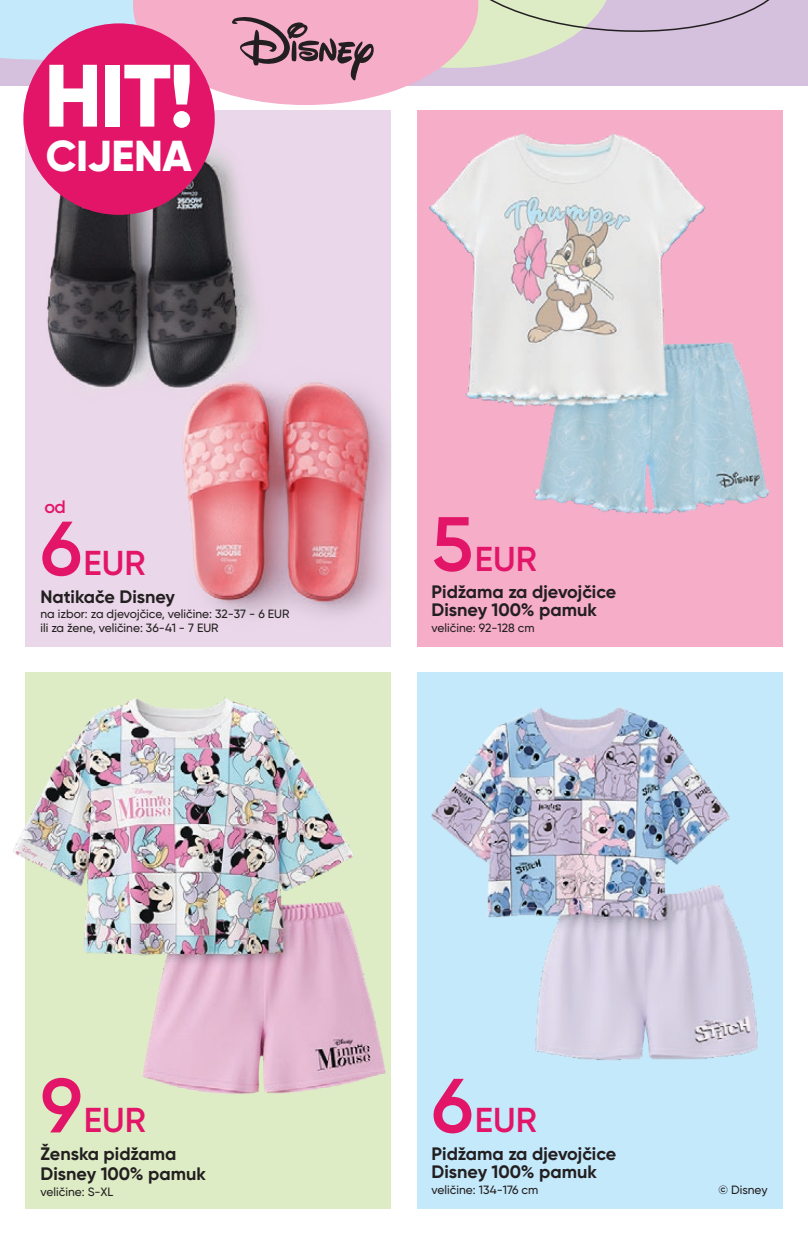
<style>
.page{position:relative;width:808px;height:1234px;background:#fff}
.page>*{position:absolute;margin:0;border:0;box-sizing:border-box;transform-origin:0 0}
.t1{font:800 88.2px "Gilroy";color:#fff}
.t2{font:800 43.2px "Gilroy";letter-spacing:-.01em;color:#fff}
.t3{font:600 34.5px "Gilroy";color:#e21568}
.t4{font:700 18px/18px "Gilroy";color:#231f20}
.t5{font:600 18px "Gilroy";color:#e21568}
.t6{font:500 12px/13.5px "Gilroy";color:#231f20}
.s1{font-size:76.5px}
</style>
<div class="page">
<div style="left:417px;top:111px;width:365px;height:535px;background:#f5adc8"></div>
<div style="left:26px;top:111px;width:365px;height:535px;background:#ead7e9"></div>
<div style="left:417px;top:672px;width:365px;height:536px;background:#c4e9fb"></div>
<div style="left:26px;top:672px;width:365px;height:536px;background:#ddecc5"></div>
<svg style="left:0;top:0;width:793px;height:105px;background:#d9bbcc"></svg>
<img style="left:26px;top:74px;width:259px;height:314px">
<img style="left:397px;top:78px;width:405px;height:492px">
<img style="left:421px;top:646px;width:362px;height:469px">
<img style="left:122px;top:333px;width:268px;height:282px">
<img style="left:13px;top:626px;width:408px;height:537px">
<div style="left:23px;top:23px;width:192px;height:192px;background:#e21568;border-radius:50%"></div>
<h1 class="t1" style="left:44px;top:40px;width:152px">HIT!</h1>
<h2 class="t2" style="left:46px;top:128px;width:148px">CIJENA</h2>
<h3 class="t5" style="left:44px;top:495px;width:23px">od</h3>
<h3 class="t3" style="left:40px;top:541px;width:107px"><span class="s1">6</span>EUR</h3>
<h3 class="t3" style="left:432px;top:537px;width:107px"><span class="s1">5</span>EUR</h3>
<h3 class="t4" style="left:40px;top:587px;width:136px">Natikače Disney</h3>
<p class="t6" style="left:40px;top:607px;width:250px">na izbor: za djevojčice, veličine: 32-37 - 6 EUR ili za žene, veličine: 36-41 - 7 EUR</p>
<h3 class="t4" style="left:432px;top:582px;width:186px">Pidžama za djevojčice<br>Disney 100% pamuk</h3>
<p class="t6" style="left:432px;top:620px;width:104px">veličine: 92-128 cm</p>
<h3 class="t3" style="left:41px;top:1098px;width:107px"><span class="s1">9</span>EUR</h3>
<h3 class="t4" style="left:41px;top:1143px;width:167px;line-height:20.1px">Ženska pidžama<br>Disney 100% pamuk</h3>
<p class="t6" style="left:41px;top:1184px;width:74px">veličine: S-XL</p>
<h3 class="t3" style="left:432px;top:1098px;width:107px"><span class="s1">6</span>EUR</h3>
<h3 class="t4" style="left:432px;top:1144px;width:186px">Pidžama za djevojčice<br>Disney 100% pamuk</h3>
<p class="t6" style="left:432px;top:1182px;width:108px">veličine: 134-176 cm</p>
<p class="t6" style="left:718px;top:1182px;width:51px">© Disney</p>
</div>
